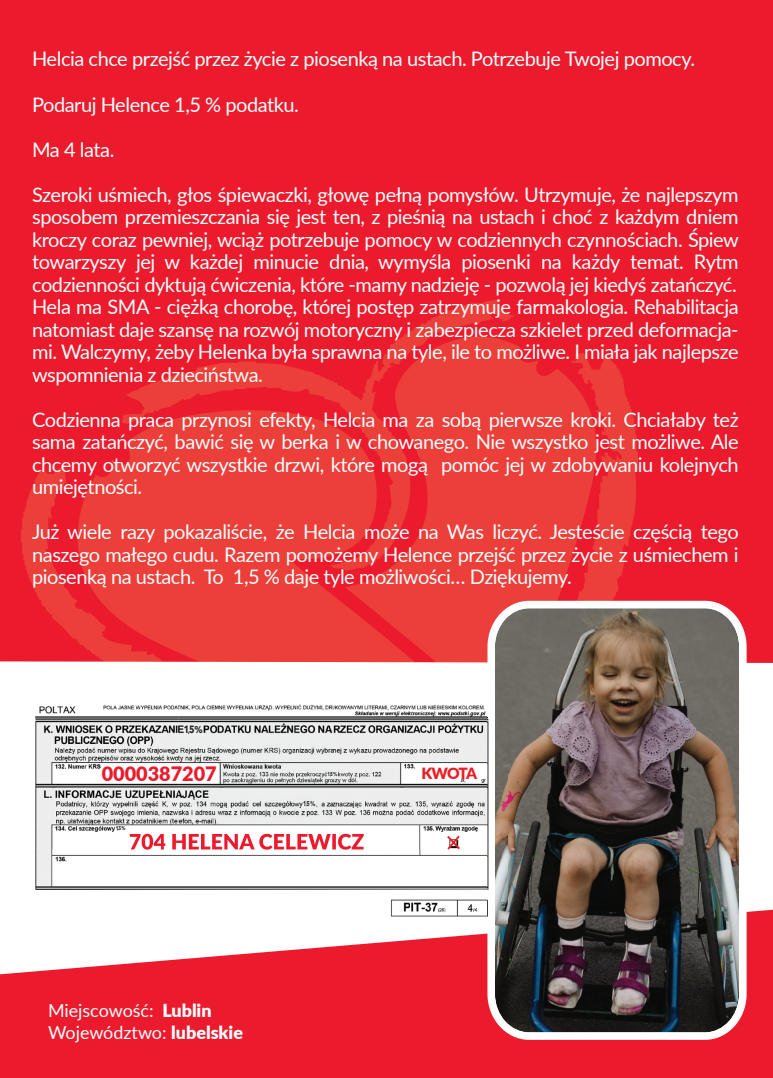
<style>
.page{position:relative;width:773px;height:1078px;background:#fff}
.page>*{position:absolute;margin:0;border:0;box-sizing:border-box;transform-origin:0 0}
.t1{font:20px/22.5px "Lato";letter-spacing:-.025em;color:#fff;text-align:justify}
.t2{font:900 19.75px "Lato";color:#eb1b2d}
.t3{font:18px/21.5px "Lato";color:#fff}
.t4{font:900 15.5px "Lato";letter-spacing:-.07em;color:#ee1d23}
.t5{font:700 10.5px "Avenir Next LT Pro";color:#231f20;scale:.81 1}
.t6{font:700 7px "Arial";color:#231f20;scale:.81 1}
.t7{font:700 5.75px "Arial";color:#231f20;scale:.81 1}
.t8{font:700 5.5px "Avenir Next LT Pro";color:#231f20;scale:.81 1}
.s1{font-size:8.25px}
.s2{font-size:9.75px}
.s3{font-size:4.5px}
.s4{font-size:5.5px}
.s5{font-size:6.5px}
.s6{font-weight:900}
</style>
<div class="page">
<div style="left:0;top:0;width:772px;height:785px;background:#eb1b2d"></div>
<svg style="left:21px;top:299px;width:616px;height:362px;fill:#eb3d39"></svg>
<svg style="left:78px;top:410px;width:337px;height:251px;fill:#ec3f3a"></svg>
<div style="left:0;top:661px;width:772px;height:124px;background:#fff"></div>
<svg style="left:0;top:909px;width:772px;height:168px;fill:#eb1b2d"></svg>
<img style="left:487px;top:600px;width:259px;height:439px">
<img style="left:24px;top:702px;width:483px;height:220px">
<img style="left:130px;top:833px;width:234px;height:16px">
<div style="left:184px;top:725px;width:19px;height:9px;background:#edf1f2"></div>
<svg style="left:447px;top:835px;width:13px;height:14px"></svg>
<div style="left:303px;top:800px;width:12px;height:7px;background:#eef2f2"></div>
<div style="left:327px;top:771px;width:10px;height:6px;background:#eef2f2"></div>
<div style="left:116px;top:825px;width:12px;height:7px;background:#fff"></div>
<p class="t1" style="left:32px;top:47px;width:664px">Helcia chce przejść przez życie z piosenką na ustach. Potrzebuje Twojej pomocy.</p>
<p class="t1" style="left:32px;top:92px;width:268px">Podaruj Helence 1,5 % podatku.</p>
<p class="t1" style="left:32px;top:137px;width:84px">Ma 4 lata.</p>
<p class="t1" style="left:32px;top:182px;width:708px">Szeroki uśmiech, głos śpiewaczki, głowę pełną pomysłów. Utrzymuje, że najlepszym sposobem przemieszczania się jest ten, z pieśnią na ustach i choć z każdym dniem kroczy coraz pewniej, wciąż potrzebuje pomocy w codziennych czynnościach. Śpiew towarzyszy jej w każdej minucie dnia, wymyśla piosenki na każdy temat. Rytm codzienności dyktują ćwiczenia, które -mamy nadzieję - pozwolą jej kiedyś zatańczyć.<br>Hela ma SMA - ciężką chorobę, której postęp zatrzymuje farmakologia. Rehabilitacja natomiast daje szansę na rozwój motoryczny i zabezpiecza szkielet przed deformacja&shy;mi. Walczymy, żeby Helenka była sprawna na tyle, ile to możliwe. I miała jak najlepsze wspomnienia z dzieciństwa.</p>
<p class="t1" style="left:32px;top:407px;width:708px">Codzienna praca przynosi efekty, Helcia ma za sobą pierwsze kroki. Chciałaby też sama zatańczyć, bawić się w berka i w chowanego. Nie wszystko jest możliwe. Ale chcemy otworzyć wszystkie drzwi, które mogą pomóc jej w zdobywaniu kolejnych umiejętności.</p>
<p class="t1" style="left:32px;top:520px;width:708px">Już wiele razy pokazaliście, że Helcia może na Was liczyć. Jesteście częścią tego naszego małego cudu. Razem pomożemy Helence przejść przez życie z uśmiechem i piosenką na ustach. To 1,5 % daje tyle możliwości… Dziękujemy.</p>
<p class="t5" style="left:184px;top:723px;width:25px">1 5<span class="s1">,</span> <span class="s2">%</span></p>
<p class="t2" style="left:102px;top:759px;width:117px">0000387207</p>
<p class="t4" style="left:421px;top:761px;width:57px">KWOTA</p>
<p class="t7" style="left:327px;top:770px;width:14px">1 5<span class="s3">,</span> <span class="s4">%</span></p>
<p class="t8" style="left:116px;top:824px;width:14px">1 5, %</p>
<p class="t6" style="left:303px;top:798px;width:17px">1 5<span class="s4">,</span> <span class="s5">%</span></p>
<p class="t3" style="left:48px;top:999px;width:196px">Miejscowość: <span class="s6">Lublin<br></span>Województwo: <span class="s6">lubelskie</span></p>
</div>
